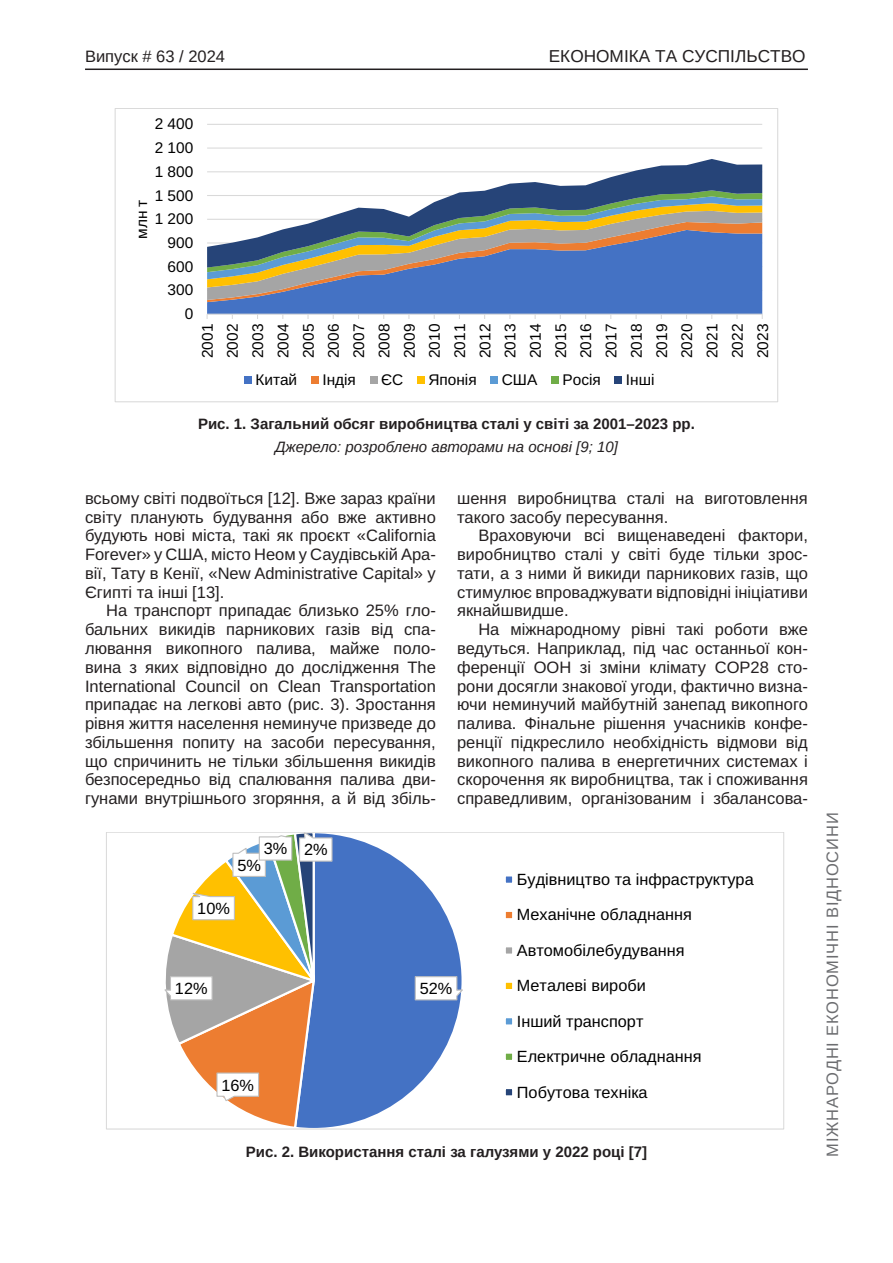
<style>
.page{position:relative;width:893px;height:1263px;background:#fff}
.page>*{position:absolute;margin:0;border:0;box-sizing:border-box;transform-origin:0 0}
.t1{font:17.25px "Arimo";color:#231f20}
.Текст_основной_G{font:16.5px/18.8px "Arimo";color:#231f20;text-align:justify}
.t2{font:16.5px "Arimo";letter-spacing:.05em;color:#6c6d70}
.t3{font:16.5px "Arimo";color:#231f20}
.t4{font:16.2px/35.4px "Arimo Roman";color:#000}
.t5{font:15.45px/25.2px "Arimo Roman";color:#000;text-align:justify}
.Рисунок_N{font:700 15px "Arimo";color:#231f20}
.Джерело{font:italic 15px "Arimo";color:#231f20}
</style>
<div class="page">
<hr style="left:85px;top:69px;width:723px;height:1px;background:#231f20">
<hr style="left:207px;top:148px;width:555px;height:1px;background:#d9d9d9">
<hr style="left:207px;top:124px;width:555px;height:1px;background:#d9d9d9">
<svg style="left:207px;top:302px;width:555px;height:12px;background:#4875c4"></svg>
<svg style="left:207px;top:300px;width:555px;height:2px"></svg>
<svg style="left:207px;top:287px;width:555px;height:13px;background:#5177bd"></svg>
<svg style="left:207px;top:279px;width:555px;height:8px;background:#607daf"></svg>
<svg style="left:207px;top:272px;width:555px;height:7px;background:#6680ac"></svg>
<svg style="left:207px;top:268px;width:555px;height:4px;background:#6884ab"></svg>
<svg style="left:207px;top:159px;width:555px;height:109px"></svg>
<hr style="left:207px;top:314px;width:555px;height:1px;background:#d9d9d9">
<div style="left:244px;top:376px;width:8px;height:8px;background:#4472c4"></div>
<div style="left:311px;top:376px;width:8px;height:8px;background:#ed7d31"></div>
<div style="left:370px;top:376px;width:8px;height:8px;background:#a5a5a5"></div>
<div style="left:417px;top:376px;width:8px;height:8px;background:#ffc000"></div>
<div style="left:490px;top:376px;width:8px;height:8px;background:#5b9bd5"></div>
<div style="left:551px;top:376px;width:8px;height:8px;background:#70ad47"></div>
<div style="left:614px;top:376px;width:8px;height:8px;background:#264478"></div>
<svg style="left:333px;top:834px;width:129px;height:293px;fill:#4472c4"></svg>
<svg style="left:414px;top:975px;width:49px;height:26px"></svg>
<svg style="left:160px;top:834px;width:173px;height:296px"></svg>
<div style="left:505px;top:875px;width:8px;height:9px;background:#4472c4"></div>
<div style="left:504px;top:874px;width:10px;height:11px;border:2px solid #fff"></div>
<div style="left:505px;top:911px;width:8px;height:8px;background:#ed7d31"></div>
<div style="left:504px;top:910px;width:10px;height:10px;border:2px solid #fff"></div>
<div style="left:505px;top:946px;width:8px;height:9px;background:#a5a5a5"></div>
<div style="left:504px;top:945px;width:10px;height:11px;border:2px solid #fff"></div>
<div style="left:505px;top:982px;width:8px;height:8px;background:#ffc000"></div>
<div style="left:504px;top:980px;width:10px;height:11px;border:2px solid #fff"></div>
<div style="left:505px;top:1017px;width:8px;height:8px;background:#5b9bd5"></div>
<div style="left:504px;top:1016px;width:10px;height:11px;border:2px solid #fff"></div>
<div style="left:505px;top:1052px;width:8px;height:9px;background:#70ad47"></div>
<div style="left:504px;top:1051px;width:10px;height:11px;border:2px solid #fff"></div>
<div style="left:505px;top:1088px;width:8px;height:8px;background:#264478"></div>
<div style="left:504px;top:1087px;width:10px;height:10px;border:2px solid #fff"></div>
<p class="t3" style="left:85px;top:47px;width:142px">Випуск # 63 / 2024</p>
<p class="t1" style="left:549px;top:47px;width:258px">ЕКОНОМІКА ТА СУСПІЛЬСТВО</p>
<p class="t5" style="left:155px;top:112px;width:40px">2 400</p>
<p class="t5" style="left:155px;top:135px;width:40px">2 100</p>
<p class="t5" style="left:130px;top:239px;width:41px;rotate:-90deg">млн т</p>
<p class="t5" style="left:155px;top:159px;width:40px">1 800</p>
<p class="t5" style="left:155px;top:183px;width:40px">1 500</p>
<p class="t5" style="left:155px;top:207px;width:40px">1 200</p>
<p class="t5" style="left:168px;top:230px;width:27px">900</p>
<p class="t5" style="left:168px;top:254px;width:27px">600</p>
<p class="t5" style="left:168px;top:278px;width:27px">300</p>
<p class="t5" style="left:185px;top:302px;width:10px">0</p>
<p class="t5" style="left:195px;top:358px;width:36px;rotate:-90deg">2001<br>2002<br>2003<br>2004<br>2005<br>2006<br>2007<br>2008<br>2009<br>2010<br>2011<br>2012<br>2013<br>2014<br>2015<br>2016<br>2017<br>2018<br>2019<br>2020<br>2021<br>2022<br>2023</p>
<p class="t5" style="left:255px;top:368px;width:43px">Китай</p>
<p class="t5" style="left:322px;top:368px;width:35px">Індія</p>
<p class="t5" style="left:381px;top:368px;width:24px">ЄС</p>
<p class="t5" style="left:428px;top:368px;width:50px">Японія</p>
<p class="t5" style="left:502px;top:368px;width:37px">США</p>
<p class="t5" style="left:562px;top:368px;width:40px">Росія</p>
<p class="t5" style="left:626px;top:368px;width:30px">Інші</p>
<p class="Рисунок_N" style="left:198px;top:413px;width:498px">Рис. 1. Загальний обсяг виробництва сталі у світі за 2001–2023 рр.</p>
<p class="Джерело" style="left:275px;top:436px;width:344px">Джерело: розроблено авторами на основі [9; 10]</p>
<p class="Текст_основной_G" style="left:85px;top:489px;width:352px">всьому світі подвоїться [12]. Вже зараз країни світу планують будування або вже активно будують нові міста, такі як проєкт «California Forever» у США, місто Неом у Саудівській Ара&shy;вії, Тату в Кенії, «New Administrative Capital» у Єгипті та інші [13].</p>
<p class="Текст_основной_G" style="left:85px;top:602px;width:352px;text-indent:21px">На транспорт припадає близько 25% гло&shy;бальних викидів парникових газів від спа&shy;лювання викопного палива, майже поло&shy;вина з яких відповідно до дослідження The International Council on Clean Transportation припадає на легкові авто (рис. 3). Зростання рівня життя населення неминуче призведе до збільшення попиту на засоби пересування, що спричинить не тільки збільшення викидів безпосередньо від спалювання палива дви&shy;гунами внутрішнього згоряння, а й від збіль-</p>
<p class="t4" style="left:264px;top:832px;width:65px">3% 2%</p>
<p class="t4" style="left:237px;top:848px;width:25px">5%</p>
<p class="Текст_основной_G" style="left:457px;top:489px;width:352px">шення виробництва сталі на виготовлення такого засобу пересування.</p>
<p class="Текст_основной_G" style="left:457px;top:527px;width:352px;text-indent:21px">Враховуючи всі вищенаведені фактори, виробництво сталі у світі буде тільки зрос&shy;тати, а з ними й викиди парникових газів, що стимулює впроваджувати відповідні ініціативи якнайшвидше.</p>
<p class="Текст_основной_G" style="left:457px;top:620px;width:352px;text-indent:21px">На міжнародному рівні такі роботи вже ведуться. Наприклад, під час останньої кон&shy;ференції ООН зі зміни клімату COP28 сто&shy;рони досягли знакової угоди, фактично визна&shy;ючи неминучий майбутній занепад викопного палива. Фінальне рішення учасників конфе&shy;ренції підкреслило необхідність відмови від викопного палива в енергетичних системах і скорочення як виробництва, так і споживання справедливим, організованим і збалансова-</p>
<p class="t4" style="left:197px;top:891px;width:34px">10%</p>
<p class="t4" style="left:175px;top:971px;width:34px">12%</p>
<p class="t4" style="left:221px;top:1067px;width:34px">16%</p>
<p class="t4" style="left:420px;top:971px;width:34px">52%</p>
<p class="t4" style="left:517px;top:862px;width:238px">Будівництво та інфраструктура<br>Механічне обладнання<br>Автомобілебудування<br>Металеві вироби<br>Інший транспорт<br>Електричне обладнання<br>Побутова техніка</p>
<p class="Рисунок_N" style="left:246px;top:1141px;width:403px">Рис. 2. Використання сталі за галузями у 2022 році [7]</p>
<p class="t2" style="left:823px;top:1157px;width:346px;rotate:-90deg">МІЖНАРОДНІ ЕКОНОМІЧНІ ВІДНОСИНИ</p>
</div>
